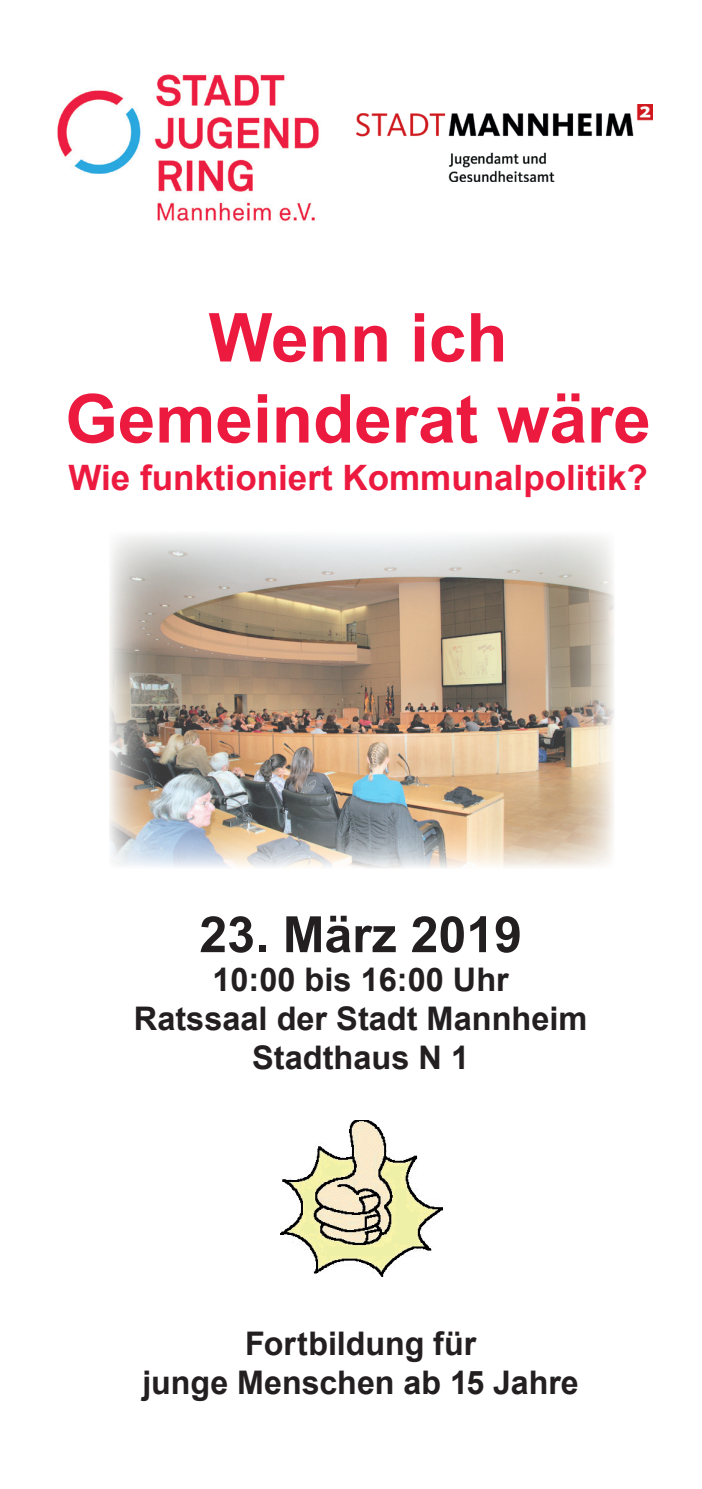
<style>
.page{position:relative;width:702px;height:1489px;background:#fff}
.page>*{position:absolute;margin:0;border:0;box-sizing:border-box;transform-origin:0 0}
.t1{font:700 67.5px/81px "Arial";color:#ed1a40;text-align:center}
.t2{font:700 50px "Arial";color:#231f20}
.t3{font:700 35px "Arial";color:#ed1a40}
.t4{font:700 32.5px/39px "Arial";color:#231f20;text-align:center}
</style>
<div class="page">
<img style="left:57px;top:74px;width:262px;height:148px">
<img style="left:280px;top:1120px;width:162px;height:156px">
<img style="left:356px;top:105px;width:296px;height:77px">
<img style="left:109px;top:535px;width:505px;height:333px">
<p class="t1" style="left:65px;top:299px;width:587px">Wenn ich<br>Gemeinderat wäre</p>
<p class="t3" style="left:68px;top:454px;width:581px">Wie funktioniert Kommunalpolitik?</p>
<p class="t2" style="left:199px;top:901px;width:324px">23. März 2019</p>
<p class="t4" style="left:134px;top:961px;width:455px">10:00 bis 16:00 Uhr<br>Ratssaal der Stadt Mannheim<br>Stadthaus N 1</p>
<p class="t4" style="left:142px;top:1324px;width:438px">Fortbildung für<br>junge Menschen ab 15 Jahre</p>
</div>
